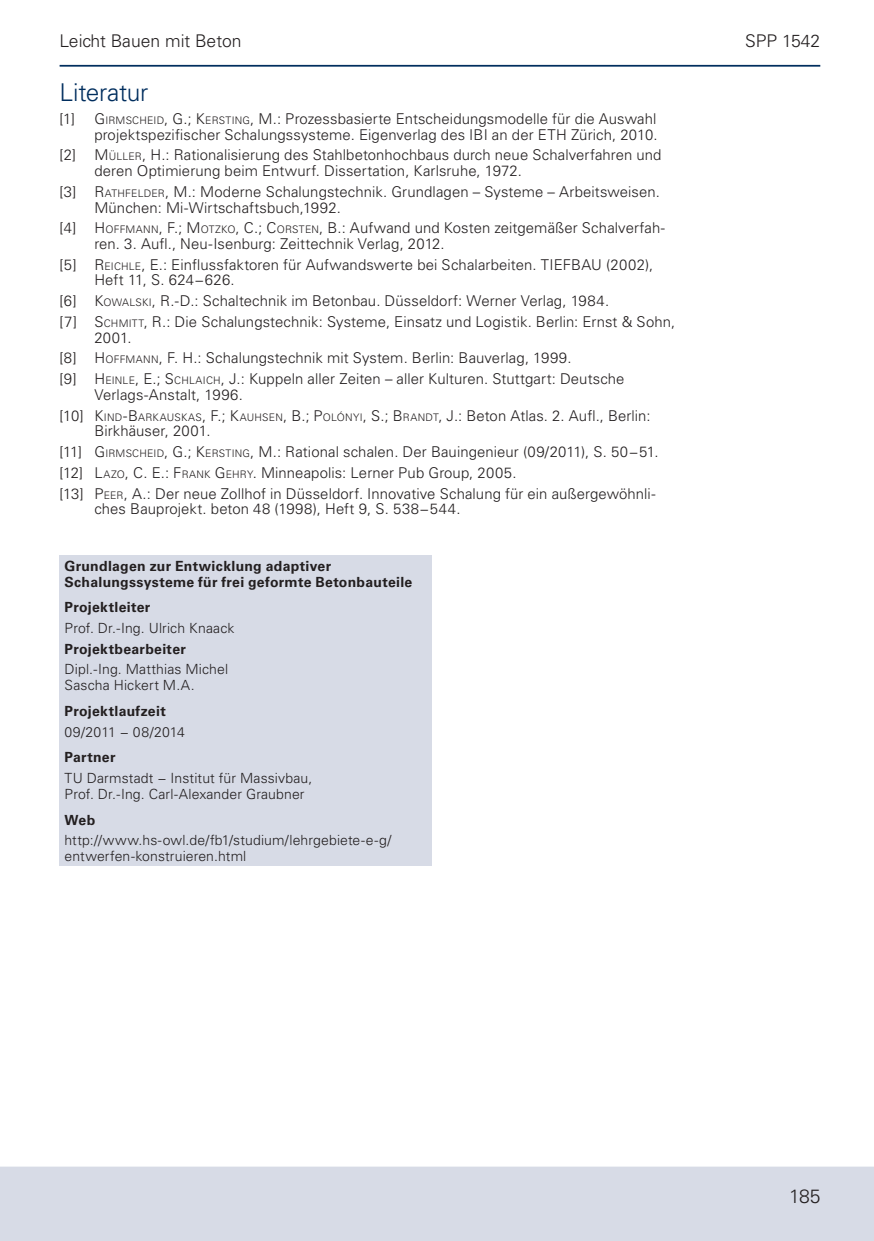
<style>
.page{position:relative;width:874px;height:1241px;background:#fff}
.page>*{position:absolute;margin:0;border:0;box-sizing:border-box;transform-origin:0 0}
.Titel_14_Pkt_4pt_hoc{font:300 24.5px "Univers LT Std";letter-spacing:-.01em;color:#002e5e}
.t1{font:300 19.25px "Univers LT Std";color:#231f20}
.t2{font:300 17.5px "Univers LT Std";color:#231f20}
.Publikation_9_9{font:300 14.88px/15.8px "Univers LT Std";letter-spacing:.005em;color:#231f20}
.t3{font:300 14px/20.7px "Univers LT Std";letter-spacing:.01em;color:#231f20}
.t4{font:700 14px/15.8px "Univers LT Std";letter-spacing:.02em;color:#231f20}
.s1{font-style:inherit}
.s2{font-size:10.33px}
.s3{font-weight:700}
</style>
<div class="page">
<div style="left:0;top:1166px;width:873px;height:74px;background:#d7dbe6"></div>
<hr style="left:60px;top:65px;width:759px;height:2px;background:#002e5e">
<div style="left:60px;top:555px;width:372px;height:310px;background:#d7dbe6"></div>
<p class="t2" style="left:60px;top:30px;width:183px">Leicht Bauen mit Beton</p>
<p class="t2" style="left:744px;top:30px;width:76px">SPP 1542</p>
<p class="Titel_14_Pkt_4pt_hoc" style="left:60px;top:78px;width:90px">Literatur</p>
<p class="Publikation_9_9" style="left:60px;top:111px;width:17px">[1]</p>
<p class="Publikation_9_9" style="left:94px;top:111px;width:564px"><span class="s1">G</span><span class="s2">IRM SCH EID</span><span class="s1">, G.; K</span><span class="s2">ERSTING</span> <span class="s1">, M.:</span> Prozessbasierte Entscheidungsmodelle für die Auswahl projektspezifischer Schalungssysteme. Eigenverlag des IBI an der ETH Zürich, 2010.</p>
<p class="Publikation_9_9" style="left:94px;top:147px;width:568px;text-indent:-35px">[2] <span class="s1">M</span><span class="s2">ÜLLER</span><span class="s1">, H.</span>: Rationalisierung des Stahlbetonhochbaus durch neue Schalverfahren und deren Optimierung beim Entwurf. Dissertation, Karlsruhe, 1972.</p>
<p class="Publikation_9_9" style="left:94px;top:183px;width:566px;text-indent:-35px">[3] <span class="s1">R</span><span class="s2">ATH FELDER</span><span class="s1">, M.</span>: Moderne Schalungstechnik. Grundlagen – Systeme – Arbeitsweisen.<br>München: Mi-Wirtschaftsbuch,1992.</p>
<p class="Publikation_9_9" style="left:94px;top:220px;width:572px;text-indent:-35px">[4] <span class="s1">H</span><span class="s2">OFFMANN</span><span class="s1">, F.; M</span><span class="s2">OTZKO</span><span class="s1">, C.; C</span><span class="s2">ORSTEN</span><span class="s1">, B .</span>: Aufwand und Kosten zeitgemäßer Schalverfah&shy;ren. 3. Aufl., Neu-Isenburg: Zeittechnik Verlag, 2012.</p>
<p class="Publikation_9_9" style="left:94px;top:256px;width:560px;text-indent:-35px">[5] <span class="s1">R</span> <span class="s2">EICH LE</span><span class="s1">, E .</span>: Einflussfaktoren für Aufwandswerte bei Schalarbeiten. TIEFBAU (2002),<br>Heft 11, S. 624−626.</p>
<p class="Publikation_9_9" style="left:60px;top:293px;width:551px">[6] <span class="s1">K</span><span class="s2">OWALSKI</span><span class="s1">, R .-D.</span>: Schaltechnik im Betonbau. Düsseldorf: Werner Verlag, 1984.</p>
<p class="Publikation_9_9" style="left:60px;top:314px;width:53px">[7] <span class="s1">S</span><span class="s2">CHM</span></p>
<p class="Publikation_9_9" style="left:94px;top:314px;width:582px;text-indent:34px"><span class="s2">ITT</span><span class="s1">, R .</span>: Die Schalungstechnik: Systeme, Einsatz und Logistik. Berlin: Ernst &amp; Sohn,<br>2001.</p>
<p class="Publikation_9_9" style="left:60px;top:350px;width:513px">[8] <span class="s1">H</span><span class="s2">OFFMANN</span><span class="s1">, F. H.</span>: Schalungstechnik mit System. Berlin: Bauverlag, 1999.</p>
<p class="Publikation_9_9" style="left:94px;top:371px;width:531px;text-indent:-35px">[9] <span class="s1">H</span><span class="s2">EINLE</span><span class="s1">, E .; S</span> <span class="s2">CH LAICH</span> <span class="s1">, J.:</span> Kuppeln aller Zeiten – aller Kulturen. Stuttgart: Deutsche<br>Verlags-Anstalt, 1996.</p>
<p class="Publikation_9_9" style="left:94px;top:407px;width:557px;text-indent:-35px">[10] <span class="s1">K</span><span class="s2">IND</span><span class="s1">-B</span><span class="s2">ARKAUSKAS</span><span class="s1">, F.; K</span><span class="s2">AUHSEN</span><span class="s1">, B .; P</span><span class="s2">OLÓNYI</span><span class="s1">, S.; B</span> <span class="s2">RANDT</span><span class="s1">, J.</span>: Beton Atlas. 2. Aufl., Berlin:<br>Birkhäuser, 2001.</p>
<p class="Publikation_9_9" style="left:60px;top:444px;width:600px">[11] <span class="s1">G</span><span class="s2">IRMSCH EID</span><span class="s1">, G.; K</span><span class="s2">ERSTING</span> <span class="s1">, M.</span>: Rational schalen. Der Bauingenieur (09/2011), S. 50−51.</p>
<p class="Publikation_9_9" style="left:60px;top:464px;width:458px">[12] <span class="s1">L</span><span class="s2">AZO</span><span class="s1">, C. E .: F</span> <span class="s2">RANK</span> <span class="s1">G</span><span class="s2">EH RY</span>. Minneapolis: Lerner Pub Group, 2005.</p>
<p class="Publikation_9_9" style="left:94px;top:485px;width:562px;text-indent:-35px">[13] <span class="s1">P</span> <span class="s2">EER</span><span class="s1">, A.</span>: Der neue Zollhof in Düsseldorf. Innovative Schalung für ein außergewöhnli&shy;ches Bauprojekt. beton 48 (1998), Heft 9, S. 538−544.</p>
<p class="t4" style="left:64px;top:558px;width:349px">Grundlagen zur Entwicklung adaptiver<br>Schalungssysteme für frei geformte Betonbauteile</p>
<p class="t3" style="left:64px;top:597px;width:171px"><span class="s3">Projektleiter<br></span>Prof. Dr.-Ing. Ulrich Knaack<br><span class="s3">Projektbearbeiter<br></span>Dipl.-Ing. Matthias Michel</p>
<p class="t3" style="left:64px;top:672px;width:132px;line-height:25.7px">Sascha Hickert M.A.<br><span class="s3">Projektlaufzeit</span></p>
<p class="t3" style="left:64px;top:718px;width:122px;line-height:25.7px">09/2011 − 08/2014<br><span class="s3">Partner</span></p>
<p class="t3" style="left:64px;top:770px;width:249px;line-height:15.8px">TU Darmstadt − Institut für Massivbau,<br>Prof. Dr.-Ing. Carl-Alexander Graubner</p>
<p class="t3" style="left:64px;top:809px;width:328px"><span class="s3">Web </span>http://www.hs-owl.de/fb1/studium/lehrgebiete-e-g/</p>
<p class="t3" style="left:64px;top:845px;width:183px">entwerfen-konstruieren.html</p>
<p class="t1" style="left:788px;top:1184px;width:33px">185</p>
</div>
